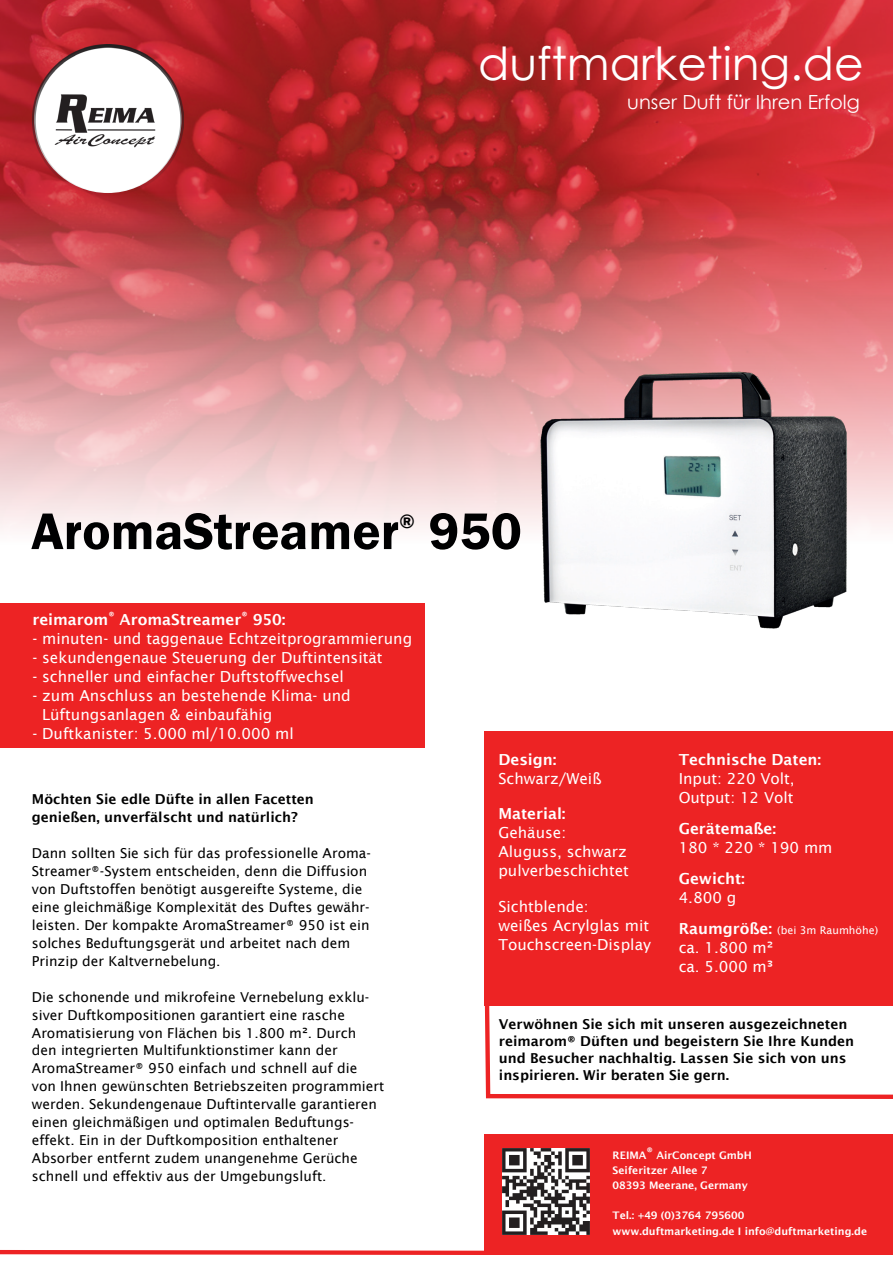
<style>
.page{position:relative;width:893px;height:1263px;background:#fff}
.page>*{position:absolute;margin:0;border:0;box-sizing:border-box;transform-origin:0 0}
.t1{font:600 53.25px "Franklin Gothic";color:#000001}
.t2{font:45.6px "Century Gothic";color:#fff}
.t3{font:600 19.8px "Franklin Gothic";color:#000001}
.t4{font:19.5px "Century Gothic";color:#fff}
.t5{font:15.15px/19px "Lucida Sans";color:#fff}
.t6{font:600 15.15px "Lucida Sans";color:#fff}
.t7{font:13.65px/18px "Lucida Sans";color:#000001}
.t8{font:600 13.65px/17.1px "Lucida Sans";color:#000001}
.t9{font:10.65px "Lucida Sans";color:#fff}
.t10{font:600 10.35px/15.1px "Lucida Sans";color:#fff}
.s1{font-weight:600;font-size:15.15px}
</style>
<div class="page">
<svg style="left:0;top:4px;width:893px;height:525px;background:#ca585b"></svg>
<img style="left:33px;top:44px;width:151px;height:151px">
<div style="left:0;top:603px;width:424px;height:145px;background:#ed2324"></div>
<div style="left:485px;top:1134px;width:408px;height:121px;background:#ed2324"></div>
<div style="left:485px;top:730px;width:408px;height:275px;background:#ed2324"></div>
<svg style="left:0;top:1248px;width:485px;height:7px"></svg>
<svg style="left:484px;top:987px;width:409px;height:112px"></svg>
<img style="left:444px;top:311px;width:449px;height:318px">
<img style="left:503px;top:1148px;width:86px;height:86px">
<h2 class="t2" style="left:478px;top:32px;width:387px">duftmarketing.de</h2>
<h3 class="t4" style="left:627px;top:88px;width:234px">unser Duft für Ihren Erfolg</h3>
<h1 class="t1" style="left:31px;top:498px;width:369px">AromaStreamer</h1>
<h3 class="t3" style="left:400px;top:509px;width:17px">®</h3>
<h1 class="t1" style="left:428px;top:498px;width:95px">950</h1>
<p class="t6" style="left:32px;top:611px;width:255px">reimarom<sup>®</sup> AromaStreamer<sup>®</sup> 950:</p>
<p class="t5" style="left:32px;top:629px;width:381px">- minuten- und taggenaue Echtzeitprogrammierung</p>
<p class="t5" style="left:32px;top:648px;width:352px">- sekundengenaue Steuerung der Duftintensität</p>
<p class="t5" style="left:32px;top:667px;width:313px">- schneller und einfacher Duftstoffwechsel</p>
<p class="t5" style="left:42px;top:686px;width:310px;text-indent:-10px">- zum Anschluss an bestehende Klima- und<br>Lüftungsanlagen &amp; einbaufähig</p>
<p class="t5" style="left:32px;top:724px;width:263px">- Duftkanister: 5.000 ml/10.000 ml</p>
<p class="t8" style="left:32px;top:790px;width:283px;line-height:18px">Möchten Sie edle Düfte in allen Facetten genießen, unverfälscht und natürlich?</p>
<p class="t7" style="left:32px;top:844px;width:340px">Dann sollten Sie sich für das professionelle Aroma-Streamer®-System entscheiden, denn die Diffusion von Duftstoffen benötigt ausgereifte Systeme, die eine gleichmäßige Komplexität des Duftes gewähr&shy;leisten. Der kompakte AromaStreamer® 950 ist ein solches Beduftungsgerät und arbeitet nach dem Prinzip der Kaltvernebelung.</p>
<p class="t7" style="left:32px;top:988px;width:354px">Die schonende und mikrofeine Vernebelung exklu&shy;siver Duftkompositionen garantiert eine rasche Aromatisierung von Flächen bis 1.800 m². Durch den integrierten Multifunktionstimer kann der AromaStreamer® 950 einfach und schnell auf die von Ihnen gewünschten Betriebszeiten programmiert werden. Sekundengenaue Duftintervalle garantieren einen gleichmäßigen und optimalen Beduftungs&shy;effekt. Ein in der Duftkomposition enthaltener Absorber entfernt zudem unangenehme Gerüche schnell und effektiv aus der Umgebungsluft.</p>
<p class="t6" style="left:498px;top:751px;width:60px">Design:</p>
<p class="t5" style="left:498px;top:769px;width:105px">Schwarz/Weiß</p>
<p class="t6" style="left:498px;top:805px;width:69px">Material:</p>
<p class="t5" style="left:498px;top:823px;width:132px">Gehäuse:<br>Aluguss, schwarz pulverbeschichtet</p>
<p class="t5" style="left:498px;top:897px;width:154px">Sichtblende:<br>weißes Acrylglas mit<br>Touchscreen-Display</p>
<p class="t6" style="left:679px;top:751px;width:144px">Technische Daten:</p>
<p class="t5" style="left:679px;top:769px;width:118px">Input: 220 Volt,<br>Output: 12 Volt</p>
<p class="t6" style="left:679px;top:820px;width:99px">Gerätemaße:</p>
<p class="t5" style="left:679px;top:838px;width:155px">180 * 220 * 190 mm</p>
<p class="t6" style="left:679px;top:870px;width:68px">Gewicht:</p>
<p class="t5" style="left:679px;top:888px;width:59px">4.800 g</p>
<p class="t9" style="left:679px;top:924px;width:201px"><span class="s1">Raumgröße:</span> (bei 3m Raumhöhe)</p>
<p class="t5" style="left:679px;top:938px;width:96px">ca. 1.800 m² ca. 5.000 m³</p>
<p class="t8" style="left:499px;top:1015px;width:357px">Verwöhnen Sie sich mit unseren ausgezeichneten reimarom® Düften und begeistern Sie Ihre Kunden und Besucher nachhaltig. Lassen Sie sich von uns inspirieren. Wir beraten Sie gern.</p>
<p class="t10" style="left:613px;top:1148px;width:141px">REIMA® AirConcept GmbH<br>Seiferitzer Allee 7<br>08393 Meerane, Germany</p>
<p class="t10" style="left:613px;top:1208px;width:256px">Tel.: +49 (0)3764 795600 www.duftmarketing.de I info@duftmarketing.de</p>
</div>
